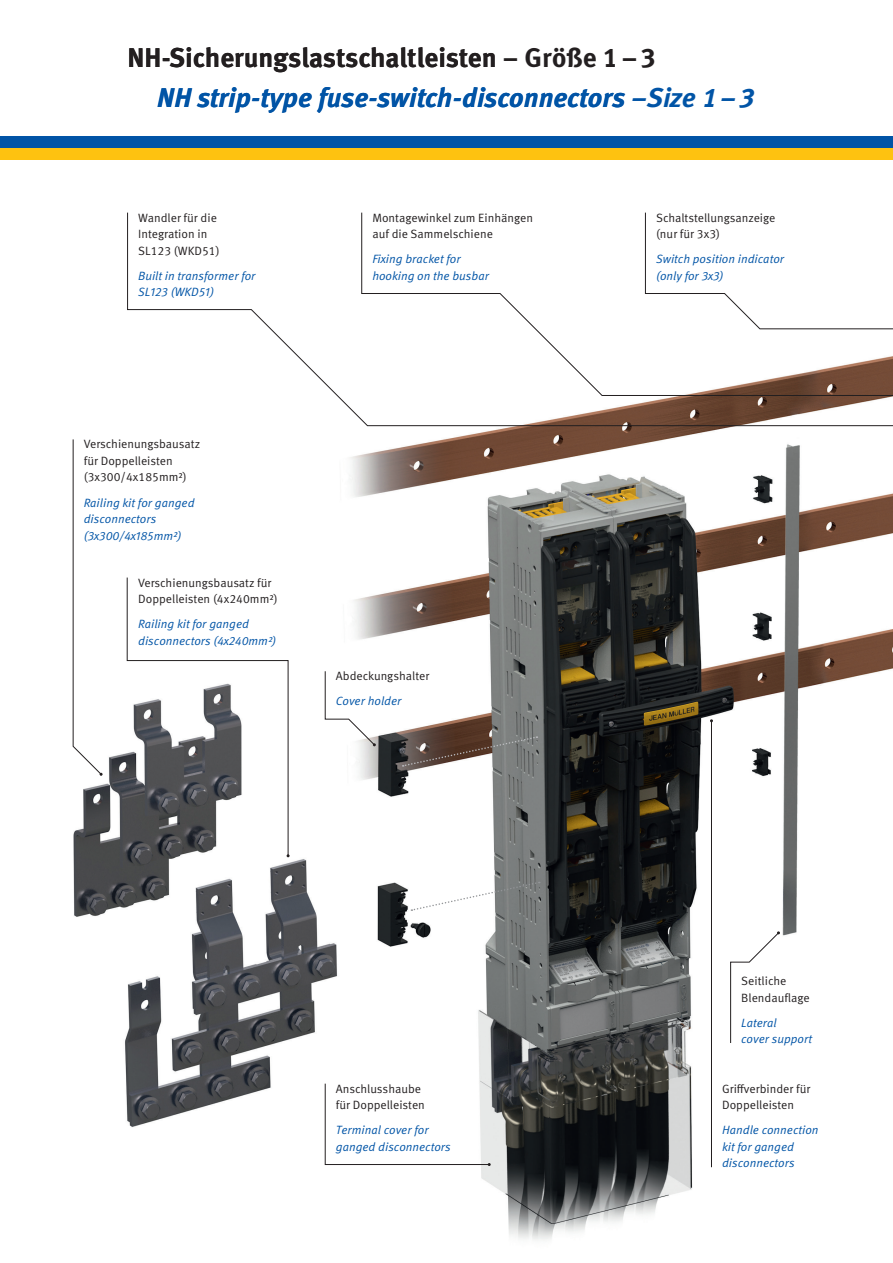
<style>
.page{position:relative;width:893px;height:1263px;background:#fff}
.page>*{position:absolute;margin:0;border:0;box-sizing:border-box;transform-origin:0 0}
.t1{font:italic 700 27px "Meta Pro";color:#0154a6}
.t2{font:700 27px "Meta Pro";letter-spacing:-.005em;color:#231f20}
.t3{font:12px/16.5px "Meta Pro";color:#231f20}
.t4{font:italic 12px/16.5px "Meta Pro";color:#0154a6}
</style>
<div class="page">
<div style="left:0;top:136px;width:893px;height:12px;background:#0154a6"></div>
<div style="left:0;top:148px;width:893px;height:11px;background:#fec210"></div>
<img style="left:73px;top:426px;width:820px;height:814px">
<svg style="left:127px;top:212px;width:766px;height:214px"></svg>
<svg style="left:361px;top:212px;width:532px;height:184px"></svg>
<svg style="left:645px;top:212px;width:248px;height:118px"></svg>
<svg style="left:730px;top:931px;width:50px;height:113px"></svg>
<hr style="left:711px;top:721px;width:1px;height:446px;background:#231f20">
<svg style="left:324px;top:1083px;width:167px;height:83px"></svg>
<svg style="left:324px;top:670px;width:52px;height:76px"></svg>
<svg style="left:126px;top:577px;width:163px;height:279px"></svg>
<svg style="left:72px;top:439px;width:31px;height:337px"></svg>
<svg style="left:403px;top:736px;width:134px;height:31px;background:#786d67"></svg>
<svg style="left:411px;top:881px;width:129px;height:30px"></svg>
<h1 class="t2" style="left:128px;top:41px;width:530px">NH-Sicherungslastschaltleisten – Größe 1–3</h1>
<h1 class="t1" style="left:157px;top:81px;width:599px">NH strip-type fuse-switch-disconnectors –Size 1–3</h1>
<p class="t3" style="left:138px;top:209px;width:83px">Wandler für die<br>Integration in<br>SL123 (WKD51)</p>
<p class="t4" style="left:138px;top:268px;width:119px">Built in transformer for<br>SL123 (WKD51)</p>
<p class="t3" style="left:84px;top:436px;width:118px">Verschienungsbausatz für Doppelleisten (3x300/4x185mm²)</p>
<p class="t4" style="left:84px;top:495px;width:112px">Railing kit for ganged disconnectors (3x300/4x185mm²)</p>
<p class="t3" style="left:138px;top:574px;width:141px">Verschienungsbausatz für<br>Doppelleisten (4x240mm²)</p>
<p class="t4" style="left:138px;top:616px;width:139px">Railing kit for ganged disconnectors (4x240mm²)</p>
<p class="t3" style="left:372px;top:209px;width:162px">Montagewinkel zum Einhängen auf die Sammelschiene</p>
<p class="t4" style="left:372px;top:251px;width:118px">Fixing bracket for hooking on the busbar</p>
<p class="t3" style="left:336px;top:668px;width:95px">Abdeckungshalter</p>
<p class="t4" style="left:336px;top:693px;width:67px">Cover holder</p>
<p class="t3" style="left:336px;top:1080px;width:91px">Anschlusshaube für Doppelleisten</p>
<p class="t4" style="left:336px;top:1122px;width:116px">Terminal cover for ganged disconnectors</p>
<p class="t3" style="left:656px;top:209px;width:121px">Schaltstellungsanzeige (nur für 3x3)</p>
<p class="t4" style="left:656px;top:251px;width:130px">Switch position indicator (only for 3x3)</p>
<p class="t3" style="left:741px;top:973px;width:70px">Seitliche<br>Blendauflage</p>
<p class="t4" style="left:741px;top:1015px;width:72px">Lateral<br>cover support</p>
<p class="t3" style="left:722px;top:1080px;width:90px">Griffverbinder für<br>Doppelleisten</p>
<p class="t4" style="left:722px;top:1122px;width:98px">Handle connection kit for ganged disconnectors</p>
</div>
